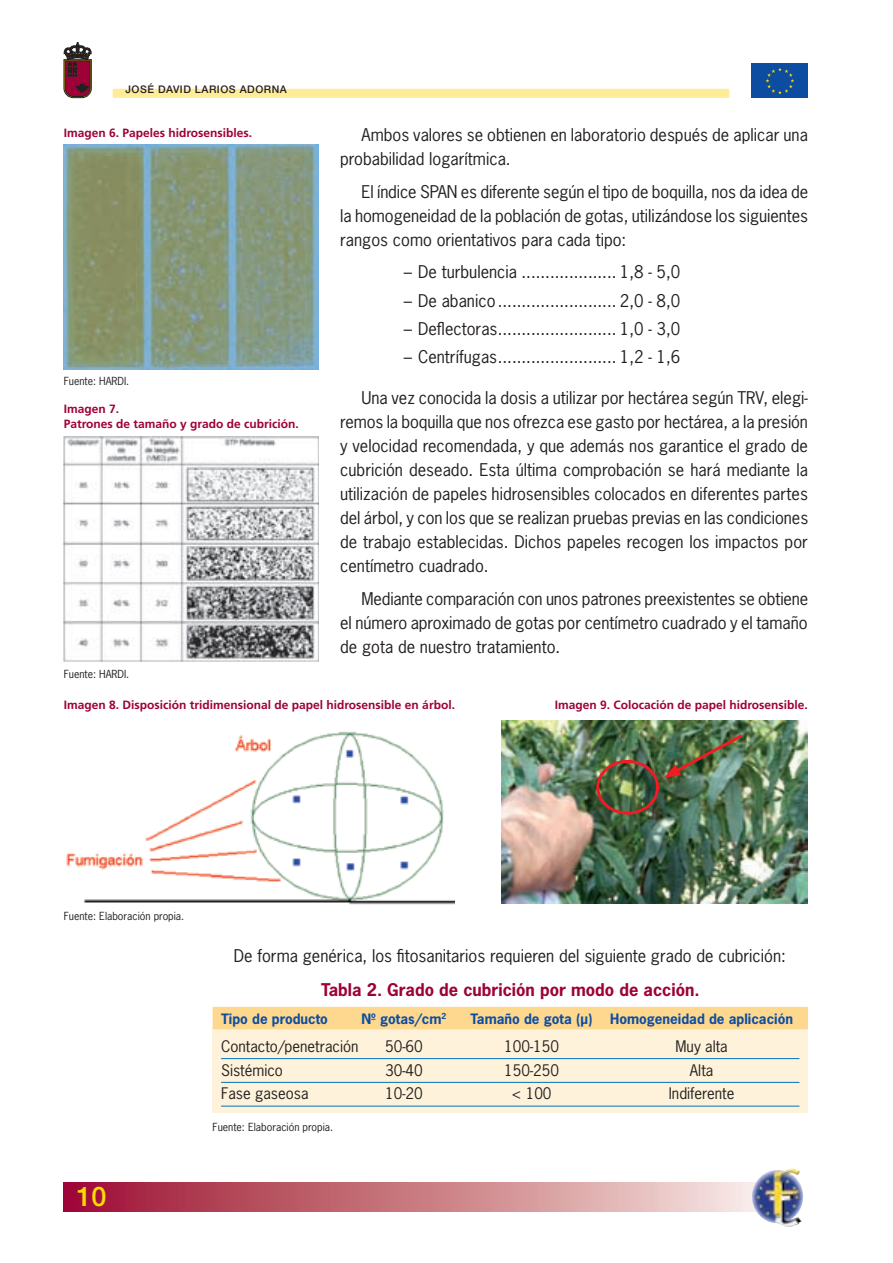
<style>
.page{position:relative;width:893px;height:1263px;background:#fff}
.page>*{position:absolute;margin:0;border:0;box-sizing:border-box;transform-origin:0 0}
.t1{font:500 27px "Helvetica Neue";color:#ffdc01}
.t2{font:16.5px/24px "News Gothic";color:#231f20;text-align:justify}
.t3{font:700 16.5px "News Gothic";color:#9d0138}
.t4{font:15px "News Gothic";color:#231f20}
.t5{font:700 13.5px "News Gothic";color:#0d4da1}
.t6{font:700 12px/14.4px "Frutiger";color:#9d0138}
.t7{font:10.5px "News Gothic";color:#231f20}
.t8{font:500 10.5px "Helvetica Neue";letter-spacing:.05em;color:#231f20}
</style>
<div class="page">
<div style="left:64px;top:1182px;width:731px;height:30px;background:linear-gradient(to right,#9c0e2e,#fbf3e6)"></div>
<svg style="left:64px;top:42px;width:28px;height:56px;background:#793949"></svg>
<div style="left:751px;top:64px;width:57px;height:34px;background:#0d4da1"></div>
<svg style="left:766px;top:68px;width:28px;height:26px"></svg>
<div style="left:113px;top:89px;width:616px;height:9px;background:#ffec96"></div>
<img style="left:752px;top:1168px;width:51px;height:59px">
<div style="left:213px;top:1027px;width:595px;height:85px;background:#fef3da"></div>
<img style="left:64px;top:145px;width:255px;height:224px">
<img style="left:64px;top:436px;width:255px;height:225px">
<img style="left:66px;top:731px;width:389px;height:174px">
<img style="left:502px;top:721px;width:306px;height:183px">
<div style="left:213px;top:1007px;width:595px;height:22px;background:#fed88f"></div>
<hr style="left:221px;top:1058px;width:578px;height:1px;background:#0072bc">
<hr style="left:221px;top:1082px;width:578px;height:1px;background:#0072bc">
<hr style="left:221px;top:1106px;width:578px;height:1px;background:#0072bc">
<div style="left:596px;top:760px;width:63px;height:55px;border:3px solid #ee1d23;border-radius:50%"></div>
<img style="left:664px;top:731px;width:82px;height:47px">
<p class="t8" style="left:125px;top:83px;width:163px">JOSÉ DAVID LARIOS ADORNA</p>
<p class="t6" style="left:64px;top:125px;width:190px">Imagen 6. Papeles hidrosensibles.</p>
<p class="t7" style="left:64px;top:374px;width:67px">Fuente: HARDI.</p>
<p class="t6" style="left:64px;top:402px;width:237px">Imagen 7.<br>Patrones de tamaño y grado de cubrición.</p>
<p class="t2" style="left:340px;top:123px;width:469px;text-indent:21px">Ambos valores se obtienen en laboratorio después de aplicar una probabilidad logarítmica.</p>
<p class="t2" style="left:340px;top:179px;width:470px;text-indent:21px">El índice SPAN es diferente según el tipo de boquilla, nos da idea de la homogeneidad de la población de gotas, utilizándose los siguientes rangos como orientativos para cada tipo:</p>
<p class="t2" style="left:404px;top:260px;width:115px">– De turbulencia</p>
<p class="t2" style="left:620px;top:260px;width:62px">1,8 - 5,0</p>
<p class="t2" style="left:404px;top:288px;width:93px">– De abanico</p>
<p class="t2" style="left:620px;top:288px;width:62px">2,0 - 8,0</p>
<p class="t2" style="left:404px;top:316px;width:95px">– Deflectoras</p>
<p class="t2" style="left:620px;top:316px;width:62px">1,0 - 3,0</p>
<p class="t2" style="left:404px;top:344px;width:95px">– Centrífugas</p>
<p class="t2" style="left:620px;top:344px;width:62px">1,2 - 1,6</p>
<p class="t2" style="left:340px;top:385px;width:470px;text-indent:21px">Una vez conocida la dosis a utilizar por hectárea según TRV, elegi&shy;remos la boquilla que nos ofrezca ese gasto por hectárea, a la presión y velocidad recomendada, y que además nos garantice el grado de cubrición deseado. Esta última comprobación se hará mediante la utilización de papeles hidrosensibles colocados en diferentes partes del árbol, y con los que se realizan pruebas previas en las condiciones de trabajo establecidas. Dichos papeles recogen los impactos por centímetro cuadrado.</p>
<p class="t2" style="left:340px;top:586px;width:470px;text-indent:21px">Mediante comparación con unos patrones preexistentes se obtiene el número aproximado de gotas por centímetro cuadrado y el tamaño de gota de nuestro tratamiento.</p>
<p class="t7" style="left:64px;top:668px;width:67px">Fuente: HARDI.</p>
<p class="t6" style="left:64px;top:697px;width:393px">Imagen 8. Disposición tridimensional de papel hidrosensible en árbol.</p>
<p class="t7" style="left:64px;top:909px;width:122px">Fuente: Elaboración propia.</p>
<p class="t6" style="left:555px;top:697px;width:255px">Imagen 9. Colocación de papel hidrosensible.</p>
<h1 class="t1" style="left:77px;top:1180px;width:32px">10</h1>
<p class="t2" style="left:234px;top:943px;width:554px">De forma genérica, los fitosanitarios requieren del siguiente grado de cubrición:</p>
<p class="t3" style="left:321px;top:979px;width:380px">Tabla 2. Grado de cubrición por modo de acción.</p>
<p class="t5" style="left:221px;top:1010px;width:108px">Tipo de producto</p>
<p class="t5" style="left:361px;top:1010px;width:86px">Nº gotas/cm<sup>2</sup></p>
<p class="t5" style="left:471px;top:1010px;width:123px">Tamaño de gota (µ)</p>
<p class="t5" style="left:610px;top:1010px;width:184px">Homogeneidad de aplicación</p>
<p class="t4" style="left:221px;top:1036px;width:139px">Contacto/penetración</p>
<p class="t4" style="left:385px;top:1036px;width:39px">50-60</p>
<p class="t4" style="left:504px;top:1036px;width:56px">100-150</p>
<p class="t4" style="left:675px;top:1036px;width:54px">Muy alta</p>
<p class="t4" style="left:221px;top:1060px;width:63px">Sistémico</p>
<p class="t4" style="left:385px;top:1060px;width:39px">30-40</p>
<p class="t4" style="left:504px;top:1060px;width:56px">150-250</p>
<p class="t4" style="left:690px;top:1060px;width:25px">Alta</p>
<p class="t4" style="left:221px;top:1084px;width:89px">Fase gaseosa</p>
<p class="t4" style="left:385px;top:1084px;width:39px">10-20</p>
<p class="t4" style="left:511px;top:1084px;width:42px">&lt; 100</p>
<p class="t4" style="left:669px;top:1084px;width:67px">Indiferente</p>
<p class="t7" style="left:213px;top:1121px;width:122px">Fuente: Elaboración propia.</p>
</div>
